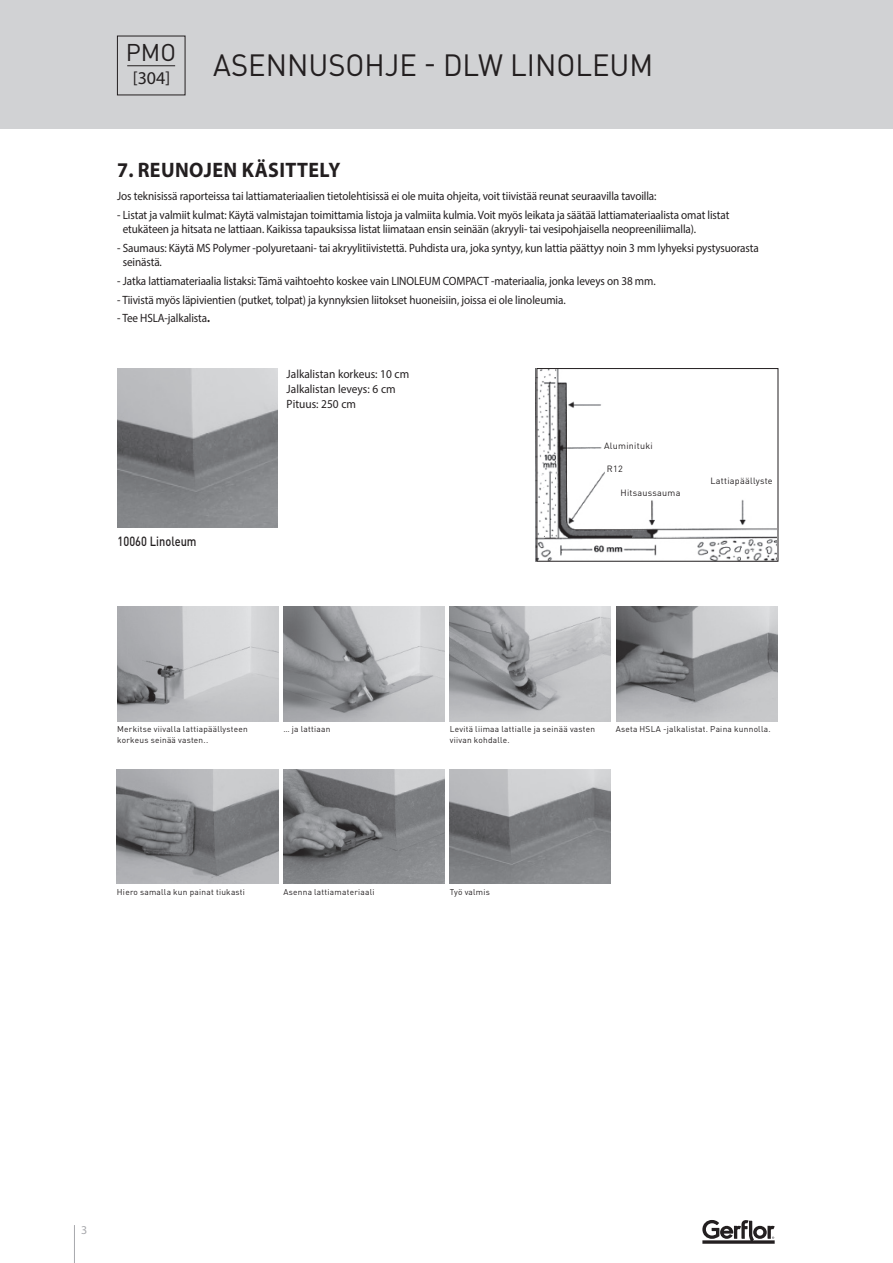
<style>
.page{position:relative;width:893px;height:1263px;background:#fff}
.page>*{position:absolute;margin:0;border:0;box-sizing:border-box;transform-origin:0 0}
.t1{font:30.45px "DIN Pro";color:#231f20;scale:.96 1}
.t2{font:24px "DIN Pro";color:#231f20}
.t3{font:700 21px "Myriad Pro";letter-spacing:.02em;color:#231f20;scale:.95 1}
.t4{font:18px "Myriad Pro";color:#231f20}
.Normal_e{font:500 13.2px "DIN Pro";color:#231f20;scale:.84 1}
.Normal_e-2{font:12px/14.4px "Myriad Pro";letter-spacing:-.01em;color:#231f20;scale:.93 1}
.Normal_e-3{font:12px "Myriad Pro";letter-spacing:-.01em;color:#231f20;scale:.95 1}
.t5{font:12px "Myriad Pro";color:#a8a9ad}
.Bildunterschrift_6pt{font:9px "DIN Pro";letter-spacing:.03em;color:#231f20}
.t6{font:8.4px/10.9px "DIN Pro";letter-spacing:.03em;color:#231f20}
.s1{font-size:17.25px}
.s2{font-weight:700}
</style>
<div class="page">
<div style="left:0;top:0;width:893px;height:129px;background:#d1d2d4"></div>
<hr style="left:127px;top:65px;width:48px;height:1px;background:#231f20">
<img style="left:117px;top:607px;width:161px;height:114px">
<img style="left:284px;top:607px;width:160px;height:114px">
<img style="left:450px;top:607px;width:160px;height:114px">
<img style="left:616px;top:607px;width:161px;height:114px">
<img style="left:117px;top:769px;width:161px;height:114px">
<img style="left:283px;top:769px;width:161px;height:114px">
<img style="left:450px;top:770px;width:160px;height:114px">
<img style="left:536px;top:368px;width:240px;height:193px">
<img style="left:118px;top:368px;width:159px;height:160px">
<svg style="left:702px;top:1220px;width:73px;height:24px"></svg>
<hr style="left:74px;top:1225px;width:1px;height:38px;background:#a8a9ad">
<p class="t2" style="left:126px;top:36px;width:52px">PMO</p>
<p class="t4" style="left:133px;top:67px;width:39px"><span class="s1">[</span>304<span class="s1">]</span></p>
<p class="t1" style="left:213px;top:45px;width:460px">ASENNUSOHJE - DLW LINOLEUM</p>
<p class="t3" style="left:117px;top:157px;width:236px">7. REUNOJEN KÄSITTELY</p>
<p class="Normal_e-2" style="left:117px;top:189px;width:581px">Jos teknisissä raporteissa tai lattiamateriaalien tietolehtisissä ei ole muita ohjeita, voit tiivistää reunat seuraavilla tavoilla:</p>
<p class="Normal_e-2" style="left:123px;top:208px;width:654px;text-indent:-6px">- Listat ja valmiit kulmat: Käytä valmistajan toimittamia listoja ja valmiita kulmia. Voit myös leikata ja säätää lattiamateriaalista omat listat etukäteen ja hitsata ne lattiaan. Kaikissa tapauksissa listat liimataan ensin seinään (akryyli- tai vesipohjaisella neopreeniliimalla).</p>
<p class="Normal_e-2" style="left:123px;top:241px;width:685px;text-indent:-6px">- Saumaus: Käytä MS Polymer -polyuretaani- tai akryylitiivistettä. Puhdista ura, joka syntyy, kun lattia päättyy noin 3 mm lyhyeksi pystysuorasta seinästä.</p>
<p class="Normal_e-2" style="left:117px;top:274px;width:580px">- Jatka lattiamateriaalia listaksi: Tämä vaihtoehto koskee vain LINOLEUM COMPACT -materiaalia, jonka leveys on 38 mm.</p>
<p class="Normal_e-2" style="left:117px;top:292px;width:484px">- Tiivistä myös läpivientien (putket, tolpat) ja kynnyksien liitokset huoneisiin, joissa ei ole linoleumia.</p>
<p class="Normal_e-2" style="left:117px;top:311px;width:101px">- Tee HSLA-jalkalista<span class="s2">.</span></p>
<p class="Normal_e" style="left:118px;top:532px;width:96px">10060 Linoleum</p>
<p class="Normal_e-3" style="left:287px;top:367px;width:130px">Jalkalistan korkeus: 10 cm</p>
<p class="Normal_e-3" style="left:287px;top:382px;width:116px">Jalkalistan leveys: 6 cm</p>
<p class="Normal_e-3" style="left:287px;top:397px;width:75px">Pituus: 250 cm</p>
<p class="Bildunterschrift_6pt" style="left:604px;top:440px;width:50px">Aluminituki</p>
<p class="Bildunterschrift_6pt" style="left:607px;top:463px;width:17px">R12</p>
<p class="Bildunterschrift_6pt" style="left:620px;top:487px;width:61px">Hitsaussauma</p>
<p class="Bildunterschrift_6pt" style="left:710px;top:474px;width:64px">Lattiapäällyste</p>
<p class="t6" style="left:117px;top:723px;width:132px">Merkitse viivalla lattiapäällysteen korkeus seinää vasten..</p>
<p class="t6" style="left:283px;top:723px;width:49px">… ja lattiaan</p>
<p class="t6" style="left:450px;top:723px;width:147px">Levitä liimaa lattialle ja seinää vasten viivan kohdalle.</p>
<p class="t6" style="left:616px;top:723px;width:156px">Aseta HSLA -jalkalistat. Paina kunnolla.</p>
<p class="t6" style="left:117px;top:886px;width:130px">Hiero samalla kun painat tiukasti</p>
<p class="t6" style="left:283px;top:886px;width:93px">Asenna lattiamateriaali</p>
<p class="t6" style="left:450px;top:886px;width:42px">Työ valmis</p>
<p class="t5" style="left:81px;top:1223px;width:8px">3</p>
</div>
